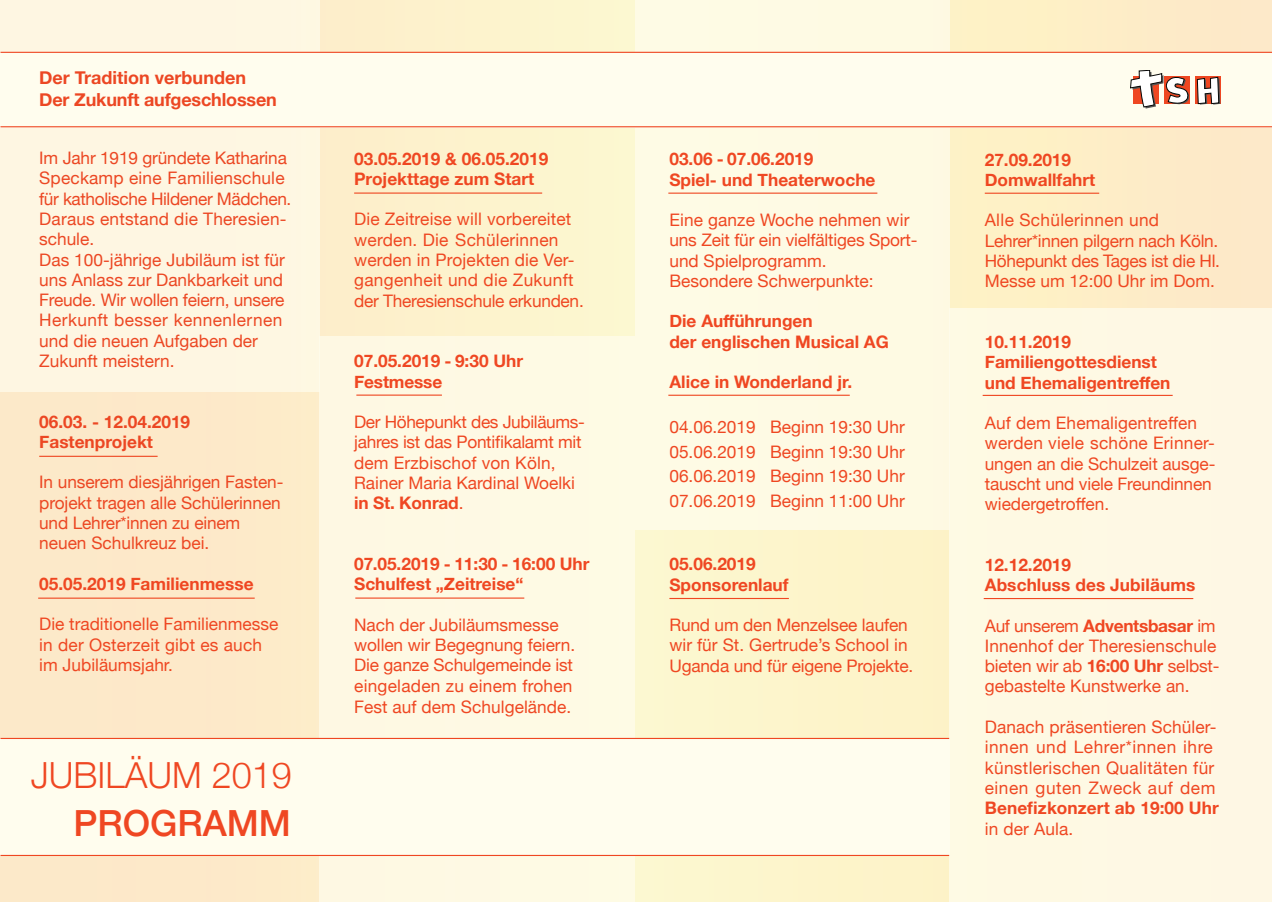
<style>
.page{position:relative;width:1272px;height:902px;background:#fff}
.page>*{position:absolute;margin:0;border:0;box-sizing:border-box;transform-origin:0 0}
.t1{font:300 36px "Helvetica Neue";color:#ef4722}
.t2{font:500 36px "Helvetica Neue";color:#ef4722}
.t3{font:300 30px "Helvetica Neue";color:#f26021}
.t4{font:500 30px "Helvetica Neue";color:#f26021}
.t5{font:700 18px "Helvetica Neue";letter-spacing:-.01em;color:#ec4723}
.t6{font:17.25px/20.2px "Helvetica Neue";color:#ef4722}
.t7{font:700 17.25px "Helvetica Neue";color:#ef4722}
.t8{font:17.25px/20.2px "Helvetica Neue";color:#ec4723}
.t9{font:17.25px/20.2px "Helvetica Neue";letter-spacing:.02em;color:#ef4722}
.t10{font:700 17.25px "Helvetica Neue";color:#ec4723}
.t11{font:17.25px "Helvetica Neue";letter-spacing:.03em;color:#ef4722}
.s1{color:#ef4722}
.s2{font-weight:400}
.s3{font-weight:700}
</style>
<div class="page">
<div style="left:0;top:0;width:1271px;height:901px;background:#fdefc9"></div>
<div style="left:0;top:738px;width:949px;height:117px;background:#fffdee"></div>
<div style="left:319px;top:336px;width:315px;height:565px;background:#fefae4"></div>
<div style="left:0;top:52px;width:1271px;height:76px;background:#fffdee"></div>
<div style="left:634px;top:0;width:315px;height:529px;background:#fefae4"></div>
<hr style="left:39px;top:455px;width:119px;height:2px;background:#ef4722">
<hr style="left:38px;top:597px;width:217px;height:1px;background:#ef4722">
<hr style="left:668px;top:192px;width:209px;height:2px;background:#ef4722">
<hr style="left:984px;top:193px;width:115px;height:1px;background:#ef4722">
<hr style="left:669px;top:598px;width:119px;height:1px;background:#ef4722">
<hr style="left:356px;top:394px;width:86px;height:1px;background:#ef4722">
<hr style="left:354px;top:192px;width:188px;height:2px;background:#ef4722">
<hr style="left:355px;top:597px;width:169px;height:1px;background:#ef4722">
<svg style="left:1130px;top:70px;width:90px;height:39px"></svg>
<hr style="left:1px;top:854px;width:948px;height:1px;background:#ef4722">
<hr style="left:1px;top:737px;width:948px;height:2px;background:#ef4722">
<div style="left:949px;top:308px;width:322px;height:593px;background:#fef8e4"></div>
<hr style="left:982px;top:395px;width:190px;height:1px;background:#ef4722">
<hr style="left:983px;top:598px;width:210px;height:1px;background:#ef4722">
<hr style="left:668px;top:394px;width:181px;height:2px;background:#ef4722">
<div style="left:0;top:0;width:319px;height:391px;background:#fef6e2"></div>
<hr style="left:1px;top:126px;width:1270px;height:1px;background:#ef4722">
<hr style="left:1px;top:52px;width:1270px;height:1px;background:#ef4722">
<p class="t5" style="left:39px;top:63px;width:208px">Der Tradition verbunden</p>
<p class="t5" style="left:39px;top:85px;width:239px">Der Zukunft aufgeschlossen</p>
<p class="t8" style="left:39px;top:149px;width:254px">Im Jahr 1919 gründete Katharina<br>Speckamp eine Familienschule für katholische Hildener Mädchen.<br>Daraus entstand die Theresien&shy;schule.</p>
<p class="t8" style="left:39px;top:250px;width:247px">Das 100-jährige Jubiläum ist für uns Anlass zur Dankbarkeit und<br>Freude. Wir wollen feiern, unsere<br>Herkunft besser kennenlernen und die neuen Aufgaben der<br>Zukunft meistern.</p>
<p class="t10" style="left:39px;top:408px;width:152px">06.03. - 12.04.2019</p>
<p class="t10" style="left:39px;top:428px;width:115px">Fastenprojekt</p>
<p class="t8" style="left:39px;top:473px;width:246px">In unserem diesjährigen Fasten&shy;projekt tragen alle Schülerinnen</p>
<p class="t8" style="left:39px;top:513px;width:203px">und Lehrer*innen zu einem neuen Schulkreuz b<span class="s1">ei.</span></p>
<p class="t7" style="left:39px;top:570px;width:216px">05.05.2019 Familienmesse</p>
<p class="t6" style="left:39px;top:615px;width:240px">Die traditionelle Familienmesse in der Osterzeit gibt es auch</p>
<p class="t6" style="left:39px;top:655px;width:135px">im Jubiläumsjahr.</p>
<p class="t1" style="left:31px;top:746px;width:262px">JUBILÄUM 2019</p>
<p class="t4" style="left:59px;top:744px;width:183px">PROGRAMM</p>
<p class="t2" style="left:73px;top:793px;width:219px">PROGRAMM</p>
<p class="t3" style="left:60px;top:792px;width:219px">JUBILÄUM 2019</p>
<p class="t7" style="left:354px;top:145px;width:196px">03.05.2019 &amp; 06.05.2019</p>
<p class="t7" style="left:354px;top:165px;width:181px">Projekttage zum Start</p>
<p class="t6" style="left:354px;top:210px;width:219px">Die Zeitreise will vorbereitet werden. Die Schülerinnen</p>
<p class="t6" style="left:354px;top:251px;width:222px">werden in Projekten die Ver-</p>
<p class="t9" style="left:354px;top:271px;width:221px">gangenheit und die Zukunft</p>
<p class="t6" style="left:354px;top:291px;width:231px">der Theresienschule erkunden.</p>
<p class="t7" style="left:354px;top:347px;width:170px">07.05.2019 - 9:30 Uhr</p>
<p class="t7" style="left:354px;top:368px;width:90px">Festmesse</p>
<p class="t6" style="left:354px;top:413px;width:232px">Der Höhepunkt des Jubiläums&shy;jahres ist das Pontifikalamt mit dem Erzbischof von Köln,</p>
<p class="t6" style="left:354px;top:473px;width:222px">Rainer Maria Kardinal Woelki</p>
<p class="t7" style="left:354px;top:489px;width:111px">in St. Konrad<span class="s2">.</span></p>
<p class="t7" style="left:354px;top:550px;width:237px">07.05.2019 - 11:30 - 16:00 Uhr</p>
<p class="t7" style="left:354px;top:570px;width:171px">Schulfest „Zeitreise“</p>
<p class="t6" style="left:354px;top:615px;width:206px">Nach der Jubiläumsmesse</p>
<p class="t6" style="left:354px;top:635px;width:222px">wollen wir Begegnung feiern.</p>
<p class="t6" style="left:354px;top:656px;width:220px">Die ganze Schulgemeinde ist eingeladen zu einem frohen</p>
<p class="t6" style="left:354px;top:697px;width:219px">Fest auf dem Schulgelände.</p>
<p class="t7" style="left:669px;top:145px;width:146px">03.06 - 07.06.2019</p>
<p class="t7" style="left:669px;top:166px;width:208px">Spiel- und Theaterwoche</p>
<p class="t6" style="left:669px;top:211px;width:249px">Eine ganze Woche nehmen wir uns Zeit für ein vielfältiges Sport&shy;und Spielprogramm.</p>
<p class="t6" style="left:669px;top:271px;width:206px">Besondere Schwerpunkte:</p>
<p class="t7" style="left:669px;top:307px;width:145px">Die Aufführungen</p>
<p class="t7" style="left:669px;top:328px;width:221px">der englischen Musical AG</p>
<p class="t7" style="left:669px;top:368px;width:184px">Alice in Wonderland jr.</p>
<p class="t6" style="left:669px;top:417px;width:237px">04.06.2019 Beginn 19:30 Uhr</p>
<p class="t6" style="left:669px;top:442px;width:237px">05.06.2019 Beginn 19:30 Uhr</p>
<p class="t6" style="left:669px;top:467px;width:237px">06.06.2019 Beginn 19:30 Uhr</p>
<p class="t6" style="left:669px;top:491px;width:237px">07.06.2019 Beginn 11:00 Uhr</p>
<p class="t7" style="left:669px;top:550px;width:88px">05.06.2019</p>
<p class="t7" style="left:669px;top:571px;width:121px">Sponsorenlauf</p>
<p class="t6" style="left:669px;top:615px;width:245px">Rund um den Menzelsee laufen wir für St. Gertrude’s School in<br>Uganda und für eigene Projekte.</p>
<p class="t7" style="left:984px;top:146px;width:88px">27.09.2019</p>
<p class="t7" style="left:984px;top:166px;width:112px">Domwallfahrt</p>
<p class="t6" style="left:984px;top:211px;width:237px">Alle Schülerinnen und<br>Lehrer*innen pilgern nach Köln.<br>Höhepunkt des Tages ist die Hl.<br>Messe um 12:00 Uhr im Dom.</p>
<p class="t7" style="left:984px;top:328px;width:88px">10.11.2019</p>
<p class="t7" style="left:984px;top:348px;width:174px">Familiengottesdienst</p>
<p class="t7" style="left:984px;top:369px;width:187px">und Ehemaligentreffen</p>
<p class="t6" style="left:984px;top:414px;width:232px">Auf dem Ehemaligentreffen werden viele schöne Erinner&shy;ungen an die Schulzeit ausge&shy;tauscht und viele Freundinnen wiedergetroffen.</p>
<p class="t7" style="left:984px;top:551px;width:88px">12.12.2019</p>
<p class="t7" style="left:984px;top:571px;width:212px">Abschluss des Jubiläums</p>
<p class="t6" style="left:984px;top:616px;width:232px">Auf unserem <span class="s3">Adventsbasar</span> im</p>
<p class="t6" style="left:984px;top:636px;width:236px">Innenhof der Theresienschule bieten wir ab <span class="s3">16:00 Uhr</span> selbst&shy;gebastelte Kunstwerke an.</p>
<p class="t6" style="left:984px;top:717px;width:233px">Danach präsentieren Schüler-</p>
<p class="t11" style="left:984px;top:734px;width:230px">innen und Lehrer*innen ihre</p>
<p class="t9" style="left:984px;top:758px;width:232px">künstlerischen Qualitäten für einen guten Zweck auf dem</p>
<p class="t7" style="left:984px;top:794px;width:235px">Benefizkonzert ab 19:00 Uhr</p>
<p class="t6" style="left:984px;top:819px;width:90px">in der Aula.</p>
</div>
